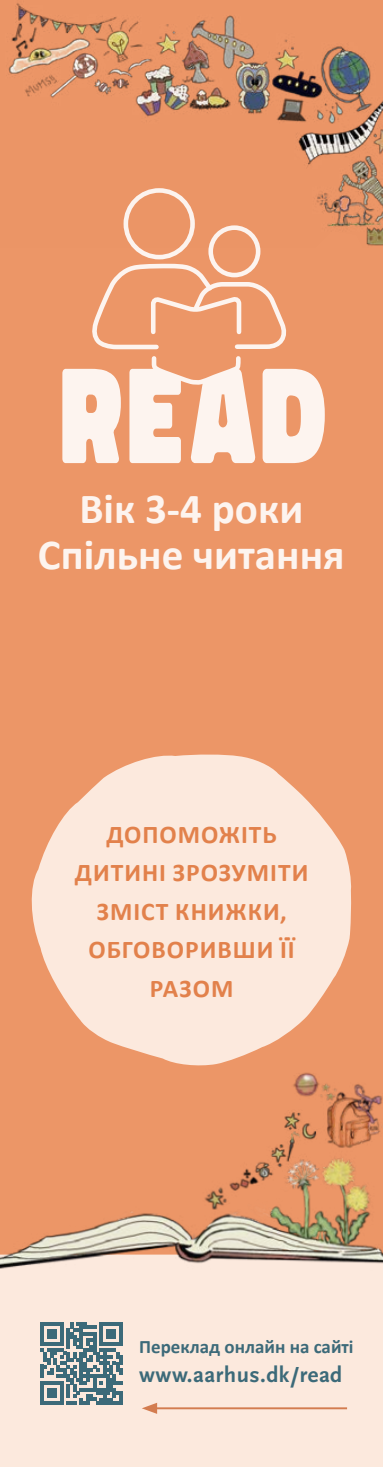
<style>
.page{position:relative;width:383px;height:1467px;background:#fff}
.page>*{position:absolute;margin:0;border:0;box-sizing:border-box;transform-origin:0 0}
.t1{font:127.8px "Spot";color:#fdf4ef}
.t2{font:700 42.98px/45.4px "Calibri";color:#fdf4ef;text-align:center}
.t3{font:700 25.65px/38.7px "Calibri";letter-spacing:.04em;color:#e2814b;text-align:center}
.t4{font:700 22.72px "Scala Sans OT";letter-spacing:.02em;color:#3c6a79}
.t5{font:700 18.9px "Calibri";color:#3c6a79}
</style>
<div class="page">
<div style="left:0;top:249px;width:383px;height:756px;background:#ec9667"></div>
<div style="left:0;top:1272px;width:383px;height:195px;background:#fce9dd"></div>
<svg style="left:40px;top:1322px;width:83px;height:82px;background:#81989d"></svg>
<hr style="left:153px;top:1407px;width:194px;height:2px;background:#d37c4f">
<svg style="left:142px;top:1403px;width:15px;height:11px"></svg>
<div style="left:123px;top:188px;width:72px;height:71px;border:5px solid #fdf4ef;border-radius:50%"></div>
<div style="left:208px;top:225px;width:52px;height:52px;border:5px solid #fdf4ef;border-radius:50%"></div>
<svg style="left:88px;top:261px;width:205px;height:127px;background:#eea278"></svg>
<img style="left:0;top:0;width:383px;height:249px">
<svg style="left:29px;top:753px;width:323px;height:252px;background:#f9dbc9"></svg>
<img style="left:0;top:1005px;width:383px;height:267px">
<h1 class="t1" style="left:59px;top:356px;width:268px">Read</h1>
<h2 class="t2" style="left:38px;top:486px;width:308px">Вік 3-4 роки<br>Спільне читання</h2>
<p class="t3" style="left:75px;top:814px;width:235px">ДОПОМОЖІТЬ<br>ДИТИНІ ЗРОЗУМІТИ<br>ЗМІСТ КНИЖКИ,<br>ОБГОВОРИВШИ ЇЇ<br>РАЗОМ</p>
<p class="t5" style="left:139px;top:1334px;width:216px">Переклад онлайн на сайті</p>
<p class="t4" style="left:139px;top:1362px;width:204px">www.aarhus.dk/read</p>
</div>
